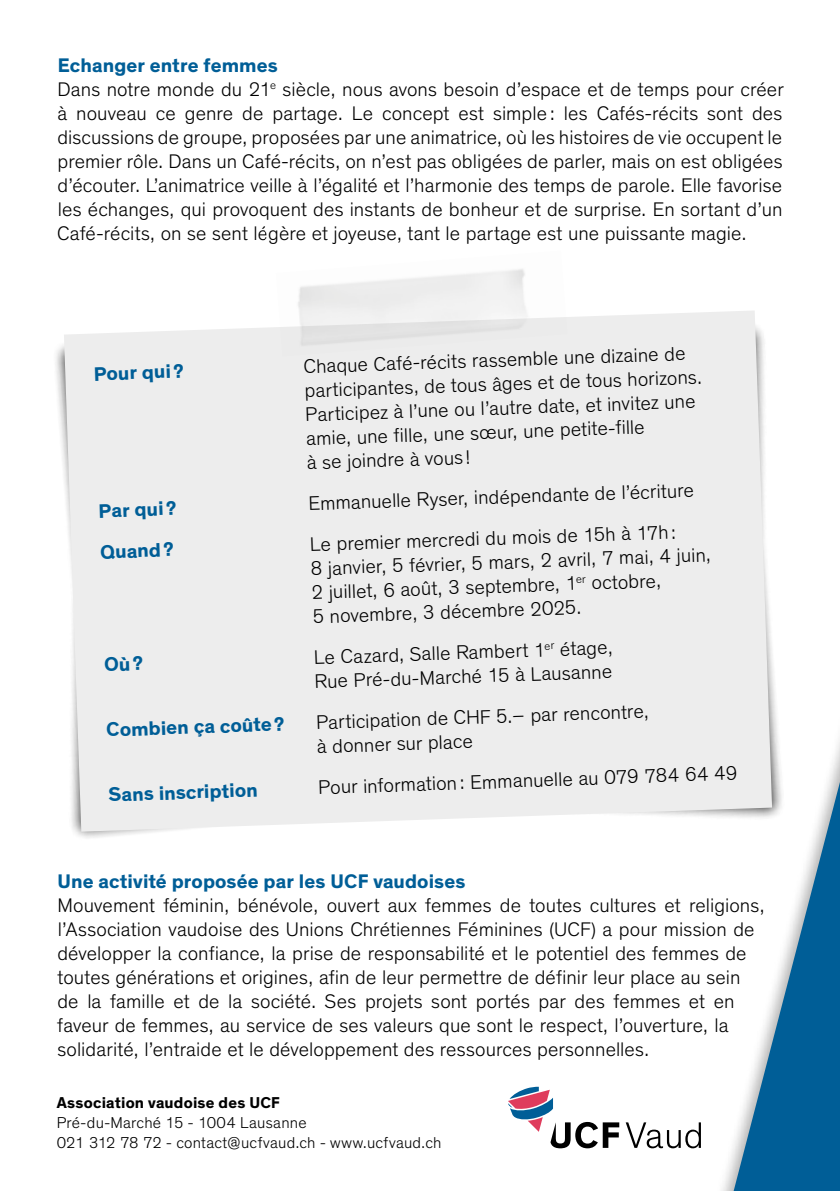
<style>
.page{position:relative;width:840px;height:1191px;background:#fff}
.page>*{position:absolute;margin:0;border:0;box-sizing:border-box;transform-origin:0 0}
.t1{font:300 20px/24px "Theinhardt";letter-spacing:.005em;color:#000}
.t2{font:700 20px/41px "Theinhardt";letter-spacing:.005em;color:#005e97}
.t3{font:300 16px/20px "Theinhardt";letter-spacing:.015em;color:#000}
.t4{font:700 16px "Theinhardt";letter-spacing:.015em;color:#000}
.s1{font-weight:700;color:#005e97}
</style>
<div class="page">
<div style="left:64px;top:314px;width:604px;height:517px;background:#ededed"></div>
<img style="left:276px;top:269px;width:291px;height:87px">
<div style="left:668px;top:176px;width:171px;height:1015px;background:#000;opacity:.3"></div>
<svg style="left:729px;top:782px;width:110px;height:409px"></svg>
<svg style="left:625px;top:1122px;width:75px;height:26px"></svg>
<svg style="left:508px;top:1086px;width:111px;height:62px"></svg>
<svg style="left:105px;top:656px;width:38px;height:15px"></svg>
<p class="t1" style="left:57px;top:54px;width:727px"><span class="s1">Echanger entre femmes<br></span>Dans notre monde du 21<sup>e</sup> siècle, nous avons besoin d’espace et de temps pour créer à nouveau ce genre de partage. Le concept est simple: les Cafés-récits sont des discussions de groupe, proposées par une animatrice, où les histoires de vie occupent le premier rôle. Dans un Café-récits, on n’est pas obligées de parler, mais on est obligées d’écouter. L’animatrice veille à l’égalité et l’harmonie des temps de parole. Elle favorise les échanges, qui provoquent des instants de bonheur et de surprise. En sortant d’un Café-récits, on se sent légère et joyeuse, tant le partage est une puissante magie.</p>
<p class="t2" style="left:93px;top:354px;width:91px;rotate:-2deg">Pour qui?</p>
<p class="t2" style="left:98px;top:491px;width:79px;rotate:-2deg">Par qui?<br>Quand?</p>
<p class="t2" style="left:106px;top:709px;width:179px;rotate:-2deg">Combien ça coûte?</p>
<p class="t2" style="left:108px;top:774px;width:151px;rotate:-2deg">Sans inscription</p>
<p class="t1" style="left:303px;top:355px;width:399px;rotate:-2deg">Chaque Café-récits rassemble une dizaine de participantes, de tous âges et de tous horizons.<br>Participez à l’une ou l’autre date, et invitez une amie, une fi lle, une sœur, une petite-fi lle<br>à se joindre à vous !</p>
<p class="t1" style="left:307px;top:483px;width:387px;line-height:41px;rotate:-2deg">Emmanuelle Ryser, indépendante de l’écriture<br>Le premier mercredi du mois de 15h à 17h:</p>
<p class="t1" style="left:310px;top:557px;width:402px;rotate:-2deg">8 janvier, 5 février, 5 mars, 2 avril, 7 mai, 4 juin,<br>2 juillet, 6 août, 3 septembre, 1<sup>er</sup> octobre,<br>5 novembre, 3 décembre 2025.</p>
<p class="t1" style="left:313px;top:646px;width:300px;rotate:-2deg">Le Cazard, Salle Rambert 1<sup>er</sup> étage,<br>Rue Pré-du-Marché 15 à Lausanne</p>
<p class="t1" style="left:315px;top:711px;width:334px;rotate:-2deg">Participation de CHF 5.– par rencontre, à donner sur place</p>
<p class="t1" style="left:318px;top:776px;width:420px;rotate:-2deg">Pour information: Emmanuelle au 079 784 64 49</p>
<p class="t2" style="left:58px;top:861px;width:409px">Une activité proposée par les UCF vaudoises</p>
<p class="t1" style="left:57px;top:894px;width:708px">Mouvement féminin, bénévole, ouvert aux femmes de toutes cultures et religions, l’Association vaudoise des Unions Chrétiennes Féminines (UCF) a pour mission de développer la confiance, la prise de responsabilité et le potentiel des femmes de toutes générations et origines, afin de leur permettre de définir leur place au sein de la famille et de la société. Ses projets sont portés par des femmes et en faveur de femmes, au service de ses valeurs que sont le respect, l’ouverture, la solidarité, l’entraide et le développement des ressources personnelles.</p>
<p class="t4" style="left:57px;top:1093px;width:224px">Association vaudoise des UCF</p>
<p class="t3" style="left:57px;top:1113px;width:386px">Pré-du-Marché 15 - 1004 Lausanne<br>021 312 78 72 - contact@ucfvaud.ch - www.ucfvaud.ch</p>
</div>
